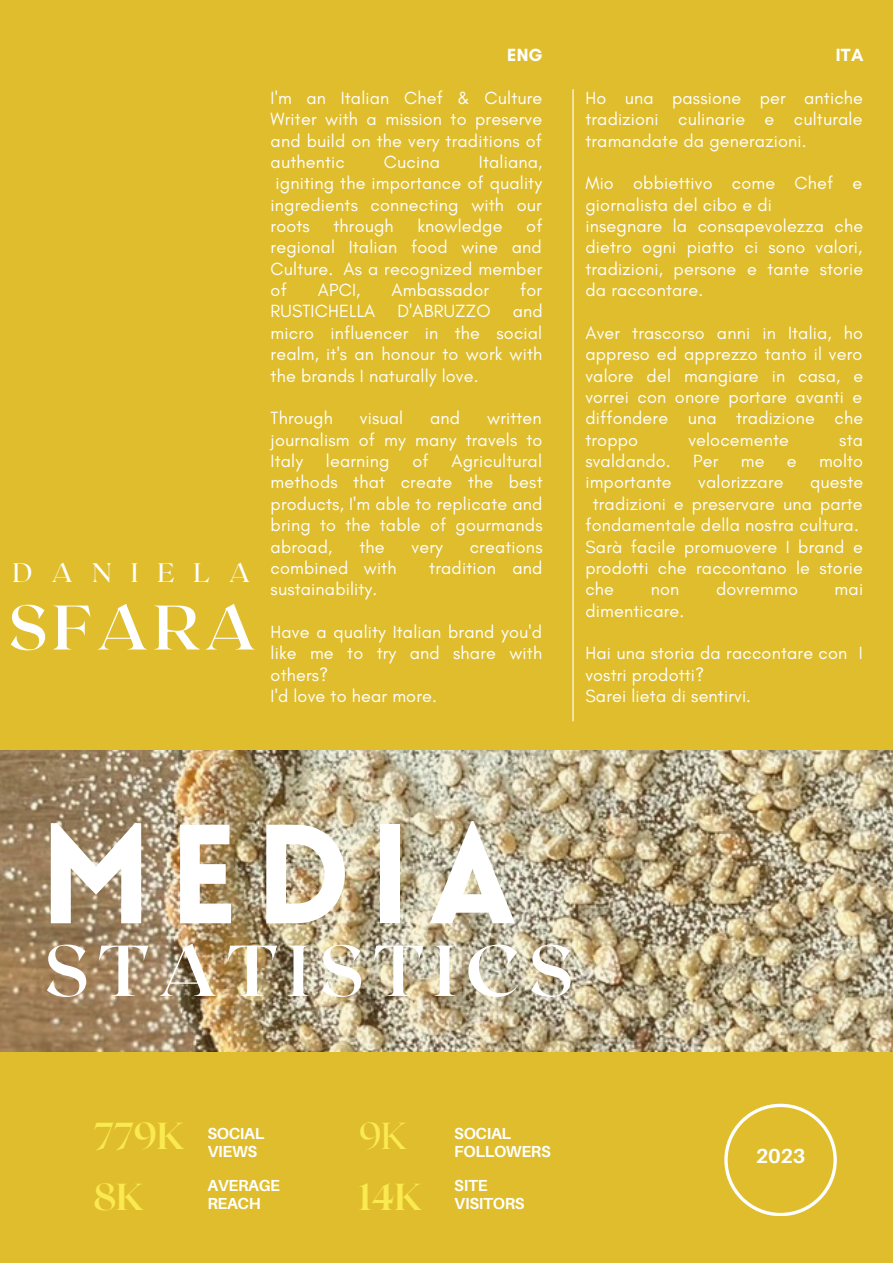
<style>
.page{position:relative;width:893px;height:1264px;background:#fff}
.page>*{position:absolute;margin:0;border:0;box-sizing:border-box;transform-origin:0 0}
.t1{font:900 137.85px "Lovelo";letter-spacing:.12em;color:#fff}
.t2{font:700 71.85px "Roxborough CF";letter-spacing:.125em;color:#fff}
.t3{font:700 62.7px "Roxborough CF";letter-spacing:.075em;color:#fff}
.t4{font:700 37.5px/60.9px "Roxborough CF";letter-spacing:-.02em;color:#fae94f}
.t5{font:37.5px "Roxborough CF";color:#fae94f}
.t6{font:26.7px "Roxborough CF";letter-spacing:.715em;color:#fff}
.t7{font:700 20.25px "Aileron";color:#fff}
.t8{font:18px/21.3px "Glacial Indifference";letter-spacing:.01em;color:#fff;text-align:justify}
.t9{font:700 18px "Glacial Indifference";letter-spacing:.01em;color:#fff}
.t10{font:700 16.05px/18px "Aileron";letter-spacing:-.02em;color:#fff}
</style>
<div class="page">
<div style="left:0;top:0;width:892px;height:1262px;background:#dfbd2d"></div>
<img style="left:0;top:750px;width:892px;height:301px">
<svg style="left:724px;top:1103px;width:112px;height:113px"></svg>
<hr style="left:572px;top:89px;width:1px;height:632px;background:#fff">
<h3 class="t6" style="left:13px;top:555px;width:239px">DANIELA</h3>
<h3 class="t3" style="left:8px;top:586px;width:249px">SFARA</h3>
<p class="t9" style="left:507px;top:44px;width:37px">ENG</p>
<p class="t8" style="left:270px;top:87px;width:273px">I'm an Italian Chef &amp; Culture Writer with a mission to preserve and build on the very traditions of authentic</p>
<p class="t8" style="left:270px;top:151px;width:273px;text-indent:208px">Italiana, igniting the importance of quality ingredients connecting with our roots</p>
<p class="t8" style="left:384px;top:151px;width:58px">Cucina</p>
<p class="t8" style="left:270px;top:215px;width:273px;text-indent:256px">of regional Italian food wine and Culture. As a recognized member of</p>
<p class="t8" style="left:333px;top:215px;width:62px">through</p>
<p class="t8" style="left:417px;top:215px;width:87px">knowledge</p>
<p class="t8" style="left:270px;top:279px;width:273px;text-indent:249px">for RUSTICHELLA D'ABRUZZO and micro influencer in the social realm, it's an honour to work with the brands I naturally love.</p>
<p class="t8" style="left:270px;top:407px;width:64px">Through</p>
<p class="t8" style="left:360px;top:407px;width:45px">visual</p>
<p class="t8" style="left:430px;top:407px;width:32px">and</p>
<p class="t8" style="left:318px;top:279px;width:44px">APCI,</p>
<p class="t8" style="left:391px;top:279px;width:99px">Ambassador</p>
<p class="t8" style="left:270px;top:407px;width:273px;text-indent:216px">written journalism of my many travels to Italy</p>
<p class="t8" style="left:270px;top:450px;width:273px;text-indent:181px">Agricultural methods that create the best products, I'm able to replicate and bring to the table of gourmands abroad,</p>
<p class="t8" style="left:326px;top:450px;width:65px">learning</p>
<p class="t8" style="left:412px;top:450px;width:18px">of</p>
<p class="t8" style="left:359px;top:535px;width:27px">the</p>
<p class="t8" style="left:411px;top:535px;width:33px">very</p>
<p class="t8" style="left:469px;top:535px;width:74px">creations</p>
<p class="t8" style="left:270px;top:557px;width:127px">combined with</p>
<p class="t8" style="left:429px;top:557px;width:115px">tradition and</p>
<p class="t8" style="left:270px;top:578px;width:108px">sustainability.</p>
<p class="t8" style="left:270px;top:621px;width:273px;text-align:left">Have a quality Italian brand you'd like me to try and share with others?<br>I'd love to hear more.</p>
<p class="t9" style="left:835px;top:44px;width:29px">ITA</p>
<p class="t8" style="left:585px;top:87px;width:279px">Ho una passione per antiche tradizioni culinarie e culturale tramandate da generazioni.</p>
<p class="t8" style="left:585px;top:172px;width:279px;text-align:left">Mio obbiettivo come Chef e giornalista del cibo e di<br>insegnare la consapevolezza che dietro ogni piatto ci sono valori, tradizioni, persone e tante storie da raccontare.</p>
<p class="t8" style="left:585px;top:322px;width:279px">Aver trascorso anni in Italia, ho appreso ed apprezzo tanto il vero valore del mangiare in casa, e vorrei con onore portare avanti e diffondere una tradizione che troppo</p>
<p class="t8" style="left:688px;top:429px;width:102px">velocemente</p>
<p class="t8" style="left:585px;top:429px;width:279px;text-indent:254px">sta svaldando. Per me e molto importante</p>
<p class="t8" style="left:698px;top:471px;width:87px">valorizzare</p>
<p class="t8" style="left:810px;top:471px;width:55px">queste</p>
<p class="t8" style="left:592px;top:493px;width:271px">tradizioni e preservare una parte</p>
<p class="t8" style="left:585px;top:514px;width:275px">fondamentale della nostra cultura.</p>
<p class="t8" style="left:585px;top:535px;width:279px">Sarà facile promuovere I brand e</p>
<p class="t8" style="left:585px;top:557px;width:279px">prodotti che raccontano le storie</p>
<p class="t8" style="left:585px;top:578px;width:30px">che</p>
<p class="t8" style="left:650px;top:578px;width:30px">non</p>
<p class="t8" style="left:716px;top:578px;width:83px">dovremmo</p>
<p class="t8" style="left:834px;top:578px;width:30px">mai</p>
<p class="t8" style="left:585px;top:599px;width:100px">dimenticare.</p>
<p class="t8" style="left:585px;top:642px;width:279px;text-align:left">Hai una storia da raccontare con I vostri prodotti?<br>Sarei lieta di sentirvi.</p>
<h1 class="t1" style="left:40px;top:819px;width:479px">MEDIA</h1>
<h2 class="t2" style="left:44px;top:924px;width:531px">STATISTICS</h2>
<h3 class="t4" style="left:93px;top:1103px;width:93px">779K<br>8K</h3>
<p class="t10" style="left:207px;top:1123px;width:58px">SOCIAL<br>VIEWS</p>
<p class="t10" style="left:207px;top:1176px;width:74px">AVERAGE<br>REACH</p>
<h3 class="t5" style="left:359px;top:1111px;width:50px">9K</h3>
<h3 class="t4" style="left:359px;top:1164px;width:65px">14K</h3>
<p class="t10" style="left:454px;top:1124px;width:98px">SOCIAL<br>FOLLOWERS</p>
<p class="t10" style="left:454px;top:1176px;width:72px">SITE<br>VISITORS</p>
<p class="t7" style="left:755px;top:1143px;width:51px">2023</p>
</div>
